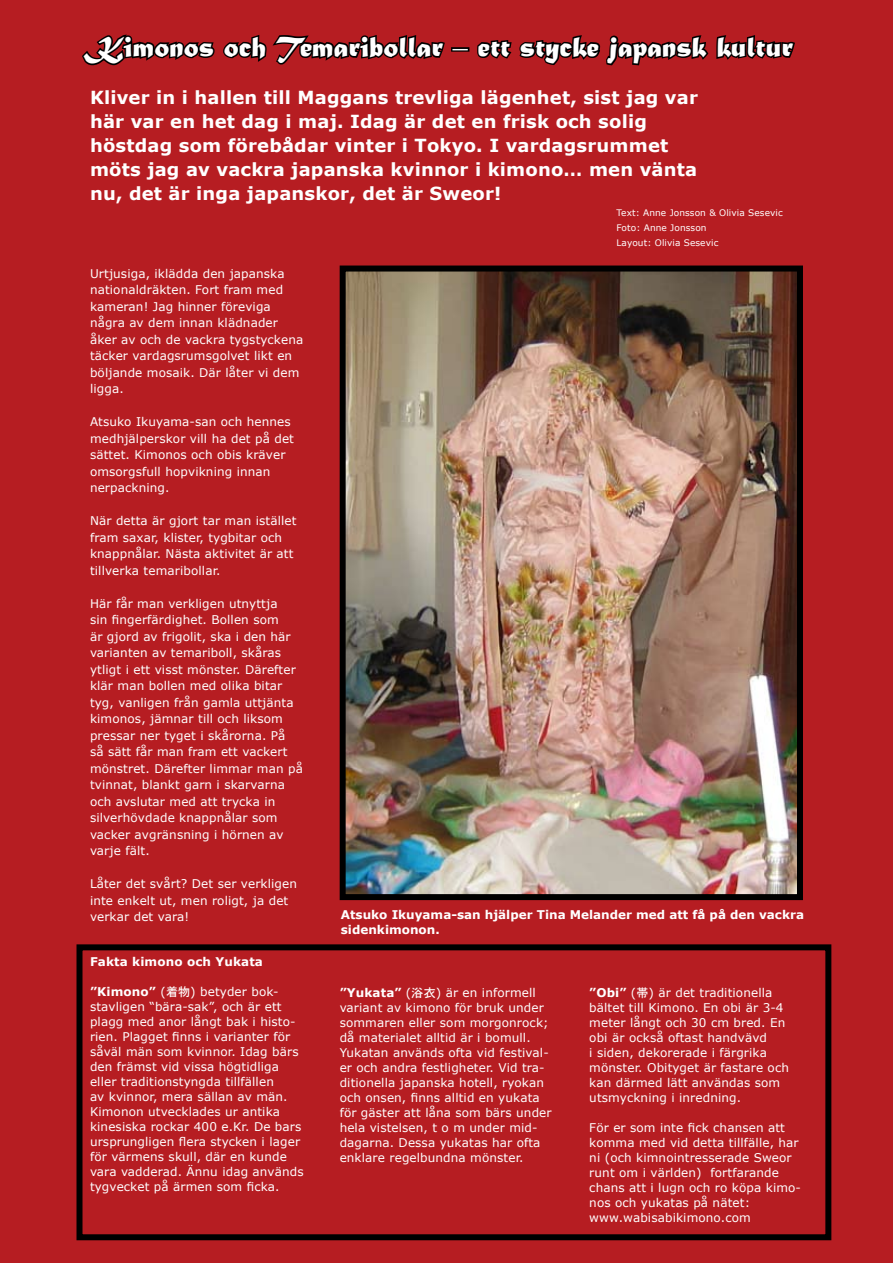
<style>
.page{position:relative;width:893px;height:1263px;background:#b61d22}
.page>*{position:absolute;margin:0;border:0;box-sizing:border-box;transform-origin:0 0}
.t1{font:30px "Matura MT Script Capitals";color:#fff}
.t2{font:700 18px/24px "Verdana";letter-spacing:.01em;color:#fff}
.t3{font:12px/15px "Verdana";letter-spacing:.01em;color:#fff}
.t4{font:700 12px/14.4px "Verdana";color:#fff}
.t5{font:9px/15px "Verdana";letter-spacing:.01em;color:#fff}
.s1{font-weight:700}
.s2{font-family:"Osaka"}
</style>
<div class="page">
<img style="left:347px;top:273px;width:449px;height:620px">
<div style="left:340px;top:266px;width:463px;height:634px;border:6px solid #000"></div>
<svg style="left:82px;top:34px;width:133px;height:32px"></svg>
<svg style="left:223px;top:35px;width:224px;height:263px"></svg>
<div style="left:451px;top:47px;width:18px;height:5px;border:3px solid #000"></div>
<svg style="left:476px;top:35px;width:321px;height:263px"></svg>
<div style="left:76px;top:944px;width:755px;height:296px;border:6px solid #000"></div>
<h1 class="t1" style="left:88px;top:29px;width:707px">Kimonos och Temaribollar – ett stycke japansk kultur</h1>
<p class="t2" style="left:90px;top:85px;width:609px">Kliver in i hallen till Maggans trevliga lägenhet, sist jag var här var en het dag i maj. Idag är det en frisk och solig höstdag som förebådar vinter i Tokyo. I vardagsrummet möts jag av vackra japanska kvinnor i kimono… men vänta nu, det är inga japanskor, det är Sweor!</p>
<p class="t5" style="left:616px;top:205px;width:168px">Text: Anne Jonsson &amp; Olivia Sesevic<br>Foto: Anne Jonsson<br>Layout: Olivia Sesevic</p>
<p class="t3" style="left:90px;top:265px;width:215px;line-height:16.5px">Urtjusiga, iklädda den japanska nationaldräkten. Fort fram med kameran! Jag hinner föreviga några av dem innan klädnader åker av och de vackra tygstyckena täcker vardagsrumsgolvet likt en böljande mosaik. Där låter vi dem ligga.</p>
<p class="t3" style="left:90px;top:414px;width:206px;line-height:16.5px">Atsuko Ikuyama-san och hennes medhjälperskor vill ha det på det sättet. Kimonos och obis kräver omsorgsfull hopvikning innan nerpackning.</p>
<p class="t3" style="left:90px;top:513px;width:208px;line-height:16.5px">När detta är gjort tar man istället fram saxar, klister, tygbitar och knappnålar. Nästa aktivitet är att tillverka temaribollar.</p>
<p class="t3" style="left:90px;top:595px;width:214px;line-height:16.5px">Här får man verkligen utnyttja<br>sin fingerfärdighet. Bollen som<br>är gjord av frigolit, ska i den här varianten av temariboll, skåras ytligt i ett visst mönster. Därefter klär man bollen med olika bitar tyg, vanligen från gamla uttjänta kimonos, jämnar till och liksom pressar ner tyget i skårorna. På<br>så sätt får man fram ett vackert mönstret. Därefter limmar man på tvinnat, blankt garn i skarvarna och avslutar med att trycka in silverhövdade knappnålar som vacker avgränsning i hörnen av varje fält.</p>
<p class="t3" style="left:90px;top:876px;width:209px;line-height:16.5px">Låter det svårt? Det ser verkligen inte enkelt ut, men roligt, ja det verkar det vara!</p>
<p class="t4" style="left:90px;top:955px;width:174px">Fakta kimono och Yukata</p>
<p class="t3" style="left:90px;top:984px;width:215px"><span class="s1">”Kimono”</span> (<span class="s2">着物</span>) betyder bok&shy;stavligen “bära-sak”, och är ett plagg med anor långt bak i histo&shy;rien. Plagget finns i varianter för såväl män som kvinnor. Idag bärs den främst vid vissa högtidliga eller traditionstyngda tillfällen<br>av kvinnor, mera sällan av män.<br>Kimonon utvecklades ur antika kinesiska rockar 400 e.Kr. De bars ursprungligen flera stycken i lager för värmens skull, där en kunde vara vadderad. Ännu idag används tygvecket på ärmen som ficka.</p>
<p class="t3" style="left:340px;top:985px;width:214px"><span class="s1">”Yukata”</span> (<span class="s2">浴衣</span>) är en informell variant av kimono för bruk under sommaren eller som morgonrock; då materialet alltid är i bomull.<br>Yukatan används ofta vid festival&shy;er och andra festligheter. Vid tra&shy;ditionella japanska hotell, ryokan och onsen, finns alltid en yukata för gäster att låna som bärs under hela vistelsen, t o m under mid&shy;dagarna. Dessa yukatas har ofta enklare regelbundna mönster.</p>
<p class="t3" style="left:589px;top:985px;width:201px"><span class="s1">”Obi”</span> (<span class="s2">帯</span>) är det traditionella bältet till Kimono. En obi är 3-4 meter långt och 30 cm bred. En obi är också oftast handvävd<br>i siden, dekorerade i färgrika mönster. Obityget är fastare och kan därmed lätt användas som utsmyckning i inredning.</p>
<p class="t4" style="left:341px;top:908px;width:465px">Atsuko Ikuyama-san hjälper Tina Melander med att få på den vackra sidenkimonon.</p>
<p class="t3" style="left:589px;top:1120px;width:213px">För er som inte fick chansen att komma med vid detta tillfälle, har ni (och kimnointresserade Sweor runt om i världen) fortfarande chans att i lugn och ro köpa kimo&shy;nos och yukatas på nätet: www.wabisabikimono.com</p>
</div>
